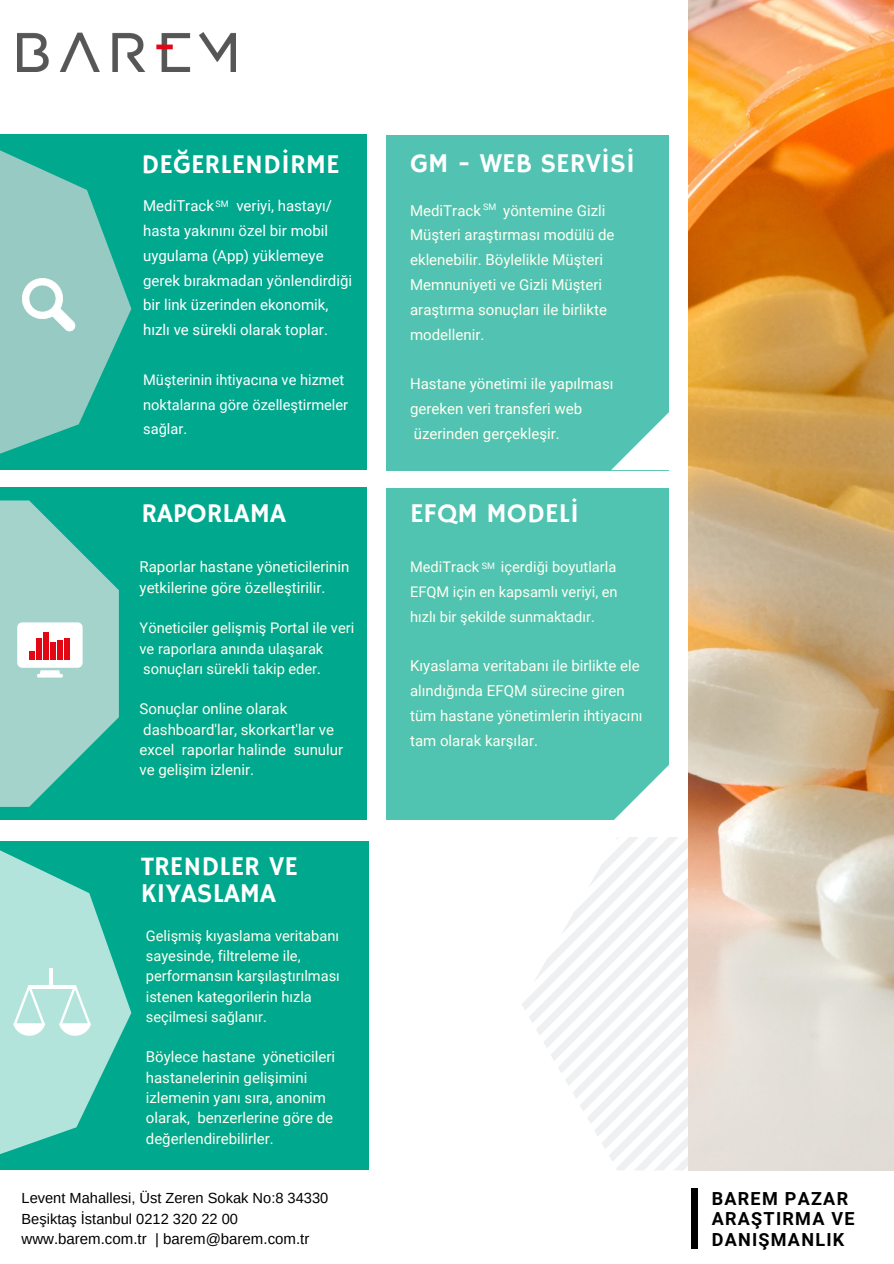
<style>
.page{position:relative;width:894px;height:1264px;background:#fff}
.page>*{position:absolute;margin:0;border:0;box-sizing:border-box;transform-origin:0 0}
.t1{font:700 72px "Roboto";color:#000}
.t2{font:27px/27px "Hammersmith One";color:#fff}
.t3{font:700 18px/20.5px "Roboto";letter-spacing:.07em;color:#000}
.t4{font:15px/24.8px "Roboto";color:#fffff0}
.t5{font:15px/24.8px "Roboto";color:#fff}
.t6{font:15px "Arimo";color:#000}
.t7{font:14.7px/20.2px "Roboto";color:#fffff0}
.t8{font:14.7px/24.8px "Roboto";color:#fff}
.t9{font:14.7px/20.2px "Arimo";color:#000}
.t10{font:9px "Roboto";color:#fff}
</style>
<div class="page">
<svg style="left:522px;top:837px;width:166px;height:333px"></svg>
<div style="left:0;top:487px;width:366px;height:333px;background:#00a88e"></div>
<svg style="left:0;top:506px;width:119px;height:293px"></svg>
<div style="left:21px;top:626px;width:58px;height:33px;background:#fff"></div>
<div style="left:36px;top:638px;width:5px;height:21px;background:#e30613"></div>
<div style="left:64px;top:638px;width:5px;height:21px;background:#e30613"></div>
<div style="left:50px;top:642px;width:5px;height:17px;background:#e30613"></div>
<div style="left:57px;top:640px;width:5px;height:19px;background:#e30613"></div>
<div style="left:29px;top:651px;width:5px;height:8px;background:#e30613"></div>
<div style="left:43px;top:632px;width:5px;height:27px;background:#e30613"></div>
<div style="left:0;top:841px;width:368px;height:328px;background:#00a88e"></div>
<svg style="left:0;top:799px;width:170px;height:371px"></svg>
<hr style="left:29px;top:985px;width:46px;height:3px;background:#fff">
<hr style="left:50px;top:968px;width:3px;height:19px;background:#fff">
<svg style="left:13px;top:985px;width:32px;height:50px;background:#cbece7"></svg>
<svg style="left:59px;top:985px;width:32px;height:50px;background:#cbede7"></svg>
<div style="left:1px;top:134px;width:366px;height:335px;background:#00a88e"></div>
<svg style="left:0;top:134px;width:168px;height:372px"></svg>
<svg style="left:20px;top:276px;width:55px;height:55px;background:#badcd6"></svg>
<img style="left:17px;top:32px;width:219px;height:40px">
<div style="left:385px;top:135px;width:283px;height:336px;background:#52c3b2"></div>
<div style="left:385px;top:488px;width:283px;height:331px;background:#50c3b1"></div>
<svg style="left:611px;top:411px;width:58px;height:59px"></svg>
<svg style="left:611px;top:764px;width:58px;height:56px"></svg>
<img style="left:688px;top:0;width:205px;height:1170px">
<h2 class="t2" style="left:141px;top:152px;width:199px">DEĞERLENDİRME</h2>
<p class="t5" style="left:143px;top:194px;width:210px;text-indent:93px">veriyi, hastayı/ hasta yakınını özel bir mobil uygulama (App) yüklemeye gerek bırakmadan yönlendirdiği bir link üzerinden ekonomik, hızlı ve sürekli olarak toplar.</p>
<p class="t8" style="left:143px;top:367px;width:206px">Müşterinin ihtiyacına ve hizmet noktalarına göre özelleştirmeler sağlar.</p>
<p class="t5" style="left:143px;top:194px;width:72px">MediTrack</p>
<p class="t10" style="left:215px;top:198px;width:15px">SM</p>
<h2 class="t2" style="left:141px;top:500px;width:146px">RAPORLAMA</h2>
<p class="t4" style="left:139px;top:557px;width:211px;line-height:20.2px">Raporlar hastane yöneticilerinin yetkilerine göre özelleştirilir.</p>
<p class="t7" style="left:139px;top:618px;width:216px">Yöneticiler gelişmiş Portal ile veri ve raporlara anında ulaşarak sonuçları sürekli takip eder.</p>
<p class="t4" style="left:139px;top:699px;width:205px;line-height:20.2px">Sonuçlar online olarak dashboard'lar, skorkart'lar ve excel raporlar halinde sunulur ve gelişim izlenir.</p>
<h2 class="t2" style="left:141px;top:854px;width:159px">TRENDLER VE<br>KIYASLAMA</h2>
<p class="t7" style="left:146px;top:925px;width:195px">Gelişmiş kıyaslama veritabanı sayesinde, filtreleme ile, performansın karşılaştırılması istenen kategorilerin hızla seçilmesi sağlanır.</p>
<p class="t4" style="left:146px;top:1047px;width:191px;line-height:20.2px">Böylece hastane yöneticileri hastanelerinin gelişimini izlemenin yanı sıra, anonim olarak, benzerlerine göre de değerlendirebilirler.</p>
<p class="t9" style="left:22px;top:1188px;width:308px">Levent Mahallesi, Üst Zeren Sokak No:8 34330<br>Beşiktaş İstanbul 0212 320 22 00</p>
<p class="t6" style="left:22px;top:1230px;width:289px">www.barem.com.tr | barem@barem.com.tr</p>
<h2 class="t2" style="left:410px;top:151px;width:226px">GM - WEB SERVİSİ</h2>
<p class="t10" style="left:483px;top:202px;width:15px">SM</p>
<p class="t4" style="left:410px;top:198px;width:206px;text-indent:93px">yöntemine Gizli<br>Müşteri araştırması modülü de eklenebilir. Böylelikle Müşteri<br>Memnuniyeti ve Gizli Müşteri araştırma sonuçları ile birlikte modellenir.</p>
<p class="t4" style="left:410px;top:371px;width:205px">Hastane yönetimi ile yapılması gereken veri transferi web üzerinden gerçekleşir.</p>
<p class="t4" style="left:410px;top:198px;width:72px">MediTrack</p>
<h2 class="t2" style="left:410px;top:500px;width:170px">EFQM MODELİ</h2>
<p class="t7" style="left:410px;top:555px;width:209px;line-height:24.8px;text-align:justify;text-indent:91px">içerdiği boyutlarla EFQM için en kapsamlı veriyi, en hızlı bir şekilde sunmaktadır.</p>
<p class="t4" style="left:410px;top:654px;width:234px">Kıyaslama veritabanı ile birlikte ele alındığında EFQM sürecine giren tüm hastane yönetimlerin ihtiyacını tam olarak karşılar.</p>
<p class="t7" style="left:410px;top:557px;width:70px">MediTrack</p>
<p class="t10" style="left:481px;top:560px;width:15px">SM</p>
<h1 class="t1" style="left:685px;top:1172px;width:20px">|</h1>
<p class="t3" style="left:711px;top:1188px;width:144px">BAREM PAZAR<br>ARAŞTIRMA VE</p>
<p class="t3" style="left:711px;top:1229px;width:134px">DANIŞMANLIK</p>
</div>
